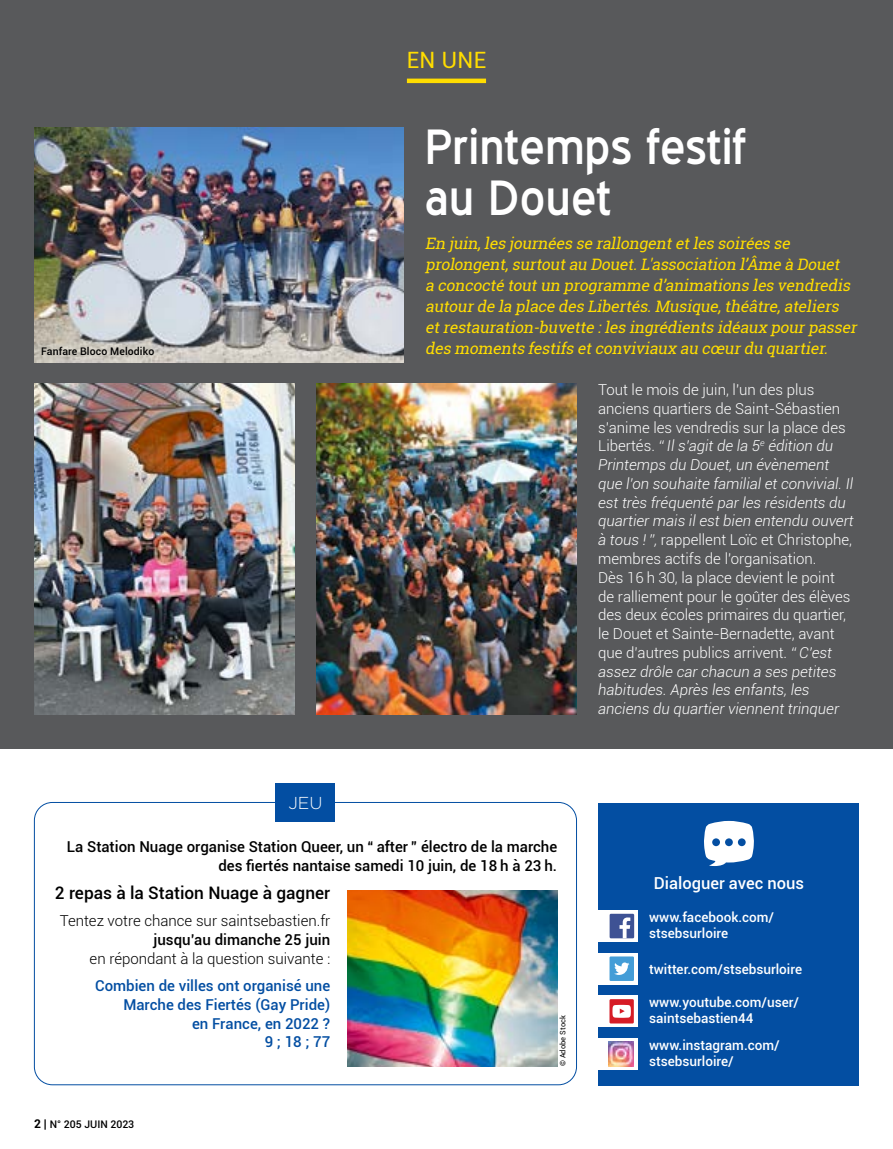
<style>
.page{position:relative;width:893px;height:1149px;background:#fff}
.page>*{position:absolute;margin:0;border:0;box-sizing:border-box;transform-origin:0 0}
.t1{font:48px/51px "Blue Highway";color:#fff}
.t2{font:22.5px "Roboto";color:#fd0}
.t3{font:500 17.25px "Roboto";color:#000}
.t4{font:300 17.25px "Gotham";color:#fff}
.t5{font:500 16.5px "Roboto";color:#fff}
.t6{font:italic 15.75px/21px "Roboto Slab";color:#fd0}
.t7{font:300 15px/18.8px "Roboto";color:#fff}
.t8{font:500 15px/18.8px "Roboto";color:#000;text-align:right}
.t9{font:500 15px/18.8px "Roboto";color:#034ea2;text-align:right}
.t10{font:300 15px "Roboto";color:#000}
.t11{font:500 13.5px/16.2px "Roboto";color:#fff}
.t12{font:500 10.5px "Roboto";letter-spacing:.01em;color:#000}
.t13{font:7.5px "Roboto";letter-spacing:.01em;color:#000}
.s1{font-style:italic}
.s2{font-weight:700;font-size:12px}
.s3{font-size:12px}
</style>
<div class="page">
<div style="left:0;top:0;width:893px;height:748px;background:#58595b"></div>
<hr style="left:407px;top:79px;width:79px;height:4px;background:#fd0">
<div style="left:599px;top:802px;width:260px;height:282px;background:#034ea2"></div>
<div style="left:588px;top:995px;width:50px;height:31px;background:#fff"></div>
<div style="left:588px;top:1038px;width:50px;height:31px;background:#fff"></div>
<div style="left:588px;top:910px;width:50px;height:31px;background:#fff"></div>
<div style="left:588px;top:952px;width:50px;height:32px;background:#fff"></div>
<svg style="left:704px;top:820px;width:50px;height:45px;background:#d0deed"></svg>
<div style="left:712px;top:838px;width:8px;height:7px;background:#034ea2;border-radius:50%"></div>
<div style="left:725px;top:838px;width:8px;height:7px;background:#034ea2;border-radius:50%"></div>
<div style="left:738px;top:838px;width:8px;height:7px;background:#034ea2;border-radius:50%"></div>
<div style="left:609px;top:998px;width:25px;height:25px;background:#d61c26"></div>
<svg style="left:612px;top:1004px;width:19px;height:13px"></svg>
<img style="left:609px;top:1041px;width:24px;height:24px">
<div style="left:609px;top:956px;width:25px;height:24px;background:#449dd7"></div>
<svg style="left:614px;top:962px;width:15px;height:12px"></svg>
<div style="left:610px;top:913px;width:24px;height:25px;background:#3e5294"></div>
<svg style="left:619px;top:917px;width:11px;height:21px"></svg>
<div style="left:276px;top:783px;width:59px;height:38px;background:#034ea2"></div>
<img style="left:316px;top:384px;width:261px;height:330px">
<img style="left:34px;top:384px;width:261px;height:330px">
<img style="left:34px;top:128px;width:370px;height:234px">
<img style="left:347px;top:890px;width:210px;height:175px">
<p class="t12" style="left:41px;top:343px;width:115px">Fanfare Bloco Melodiko</p>
<p class="t4" style="left:288px;top:793px;width:36px">JEU</p>
<h2 class="t2" style="left:407px;top:44px;width:81px">EN UNE</h2>
<h1 class="t1" style="left:425px;top:121px;width:322px">Printemps festif au Douet</h1>
<p class="t6" style="left:425px;top:232px;width:437px">En juin,les journées se rallongentetles soirées se prolongent,surtoutau Douet.L'association l’Âme à Douet<br>a concocté toutun programme d’animations les vendredis autourde la place des Libertés.Musique,théâtre,ateliers etrestauration-buvette :les ingrédients idéaux pourpasser des moments festifs etconviviaux au cœurdu quartier.</p>
<p class="t7" style="left:598px;top:380px;width:257px">Tout le mois de juin, l'un des plus anciens quartiers de Saint-Sébastien s’anime les vendredis sur la place des Libertés. <span class="s1">“ Il s’agit de la 5</span><sup>e</sup> <span class="s1">édition du Printemps du Douet, un évènement que l’on souhaite familial et convivial. Il est très fréquenté par les résidents du quartier mais il est bien entendu ouvert à tous ! ”,</span> rappellent Loïc et Christophe, membres actifs de l'organisation.<br>Dès 16 h 30, la place devient le point de ralliement pour le goûter des élèves des deux écoles primaires du quartier, le Douet et Sainte-Bernadette, avant que d’autres publics arrivent. <span class="s1">“ C’est assez drôle car chacun a ses petites habitudes. Après les enfants, les anciens du quartier viennent trinquer</span></p>
<p class="t8" style="left:67px;top:836px;width:492px">La Station Nuage organise Station Queer, un “ after ” électro de la marche des fiertés nantaise samedi 10 juin, de 18 h à 23 h.</p>
<p class="t3" style="left:55px;top:880px;width:277px">2 repas à la Station Nuage à gagner</p>
<p class="t10" style="left:60px;top:910px;width:272px">Tentez votre chance sur saintsebastien.fr</p>
<p class="t8" style="left:153px;top:929px;width:178px">jusqu’au dimanche 25 juin</p>
<p class="t10" style="left:90px;top:947px;width:242px">en répondant à la question suivante :</p>
<p class="t9" style="left:95px;top:975px;width:237px">Combien de villes ont organisé une<br>Marche des Fiertés (Gay Pride)<br>en France, en 2022 ?<br>9 ; 18 ; 77</p>
<p class="t13" style="left:557px;top:1065px;width:53px;rotate:-90deg">© Adobe Stock</p>
<p class="t12" style="left:34px;top:1116px;width:102px"><span class="s2">2</span> <span class="s3">|</span> N° 205 JUIN 2023</p>
<p class="t5" style="left:654px;top:871px;width:152px">Dialoguer avec nous</p>
<p class="t11" style="left:649px;top:908px;width:126px">www.facebook.com/ stsebsurloire</p>
<p class="t11" style="left:649px;top:960px;width:154px">twitter.com/stsebsurloire</p>
<p class="t11" style="left:649px;top:993px;width:151px">www.youtube.com/user/ saintsebastien44</p>
<p class="t11" style="left:649px;top:1036px;width:132px">www.instagram.com/ stsebsurloire/</p>
</div>
